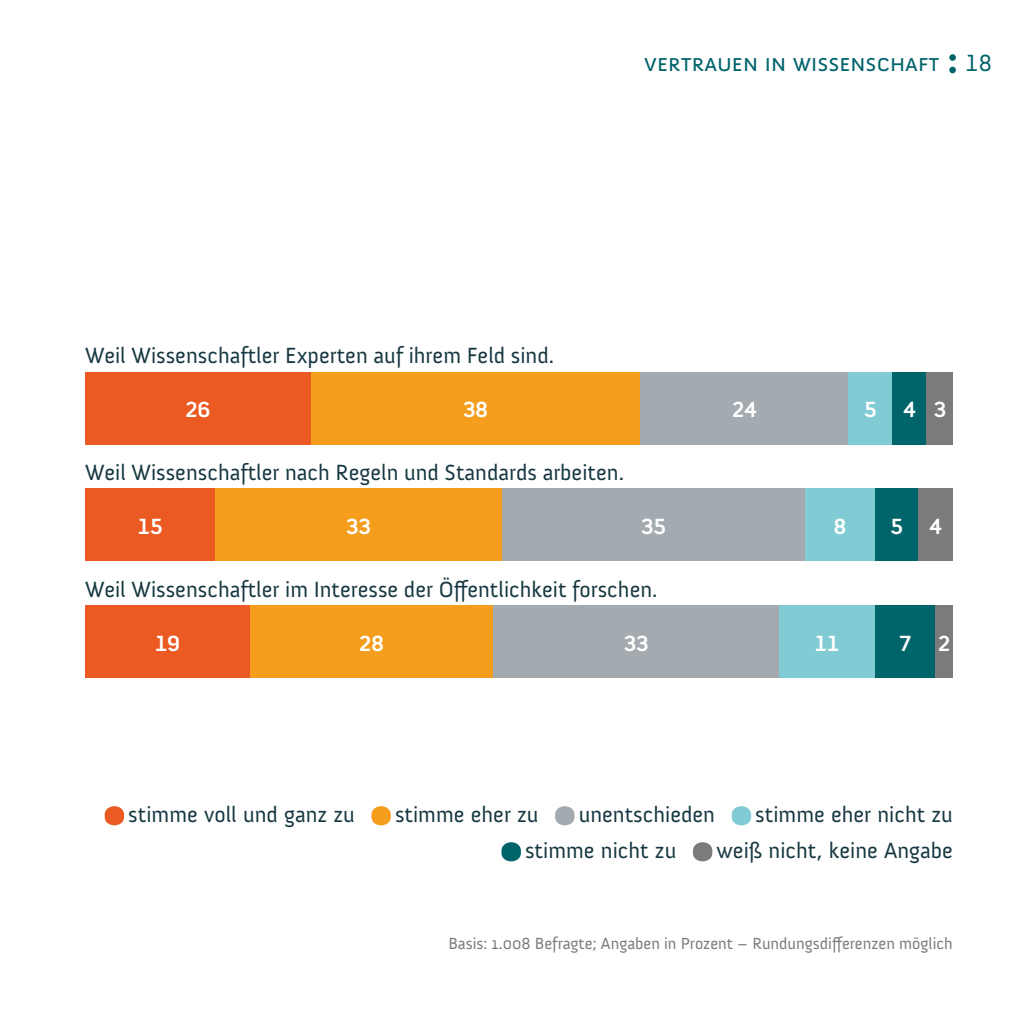
<style>
.page{position:relative;width:1021px;height:1021px;background:#fff}
.page>*{position:absolute;margin:0;border:0;box-sizing:border-box;transform-origin:0 0}
.t1{font:24px "Anivers SC";color:#00646b}
.t2{font:22.5px "Anivers";color:#163741}
.t3{font:700 22.5px "Anivers";color:#fff}
.t4{font:16.5px "Anivers";color:#7a7b7a}
.s1{font-size:57px;color:#eb5a22}
.s2{font-size:57px;color:#f59d1d}
.s3{font-size:57px;color:#a3abb1}
.s4{font-size:57px;color:#80cbd4}
.s5{font-size:57px;color:#00646b}
.s6{font-size:57px;color:#7a7b7a}
</style>
<div class="page">
<div style="left:949px;top:54px;width:6px;height:7px;background:#00646b;border-radius:50%"></div>
<svg style="left:949px;top:67px;width:6px;height:6px"></svg>
<div style="left:85px;top:488px;width:130px;height:72px;background:#eb5a22"></div>
<div style="left:215px;top:488px;width:286px;height:72px;background:#f59d1d"></div>
<div style="left:501px;top:488px;width:304px;height:72px;background:#a3abb1"></div>
<div style="left:805px;top:488px;width:69px;height:72px;background:#80cbd4"></div>
<div style="left:85px;top:605px;width:165px;height:73px;background:#eb5a22"></div>
<div style="left:250px;top:605px;width:243px;height:73px;background:#f59d1d"></div>
<div style="left:493px;top:605px;width:286px;height:73px;background:#a3abb1"></div>
<div style="left:779px;top:605px;width:95px;height:73px;background:#80cbd4"></div>
<div style="left:874px;top:605px;width:61px;height:73px;background:#00646b"></div>
<div style="left:85px;top:372px;width:226px;height:73px;background:#eb5a22"></div>
<div style="left:311px;top:372px;width:329px;height:73px;background:#f59d1d"></div>
<div style="left:640px;top:372px;width:208px;height:73px;background:#a3abb1"></div>
<div style="left:848px;top:372px;width:44px;height:73px;background:#80cbd4"></div>
<div style="left:935px;top:605px;width:17px;height:73px;background:#7a7b7a"></div>
<div style="left:874px;top:488px;width:44px;height:72px;background:#00646b"></div>
<div style="left:918px;top:488px;width:34px;height:72px;background:#7a7b7a"></div>
<div style="left:892px;top:372px;width:34px;height:73px;background:#00646b"></div>
<div style="left:926px;top:372px;width:26px;height:73px;background:#7a7b7a"></div>
<p class="t1" style="left:644px;top:50px;width:297px">vertrauen in wissenschaft</p>
<p class="t1" style="left:965px;top:50px;width:28px">18</p>
<p class="t2" style="left:85px;top:343px;width:470px">Weil Wissenschaftler Experten auf ihrem Feld sind.</p>
<p class="t3" style="left:185px;top:397px;width:26px">26</p>
<p class="t3" style="left:463px;top:397px;width:26px">38</p>
<p class="t3" style="left:732px;top:397px;width:26px">24</p>
<p class="t3" style="left:864px;top:397px;width:14px">5</p>
<p class="t3" style="left:903px;top:397px;width:44px">4 3</p>
<p class="t2" style="left:85px;top:460px;width:540px">Weil Wissenschaftler nach Regeln und Standards arbeiten.</p>
<p class="t3" style="left:138px;top:514px;width:26px">15</p>
<p class="t3" style="left:346px;top:514px;width:26px">33</p>
<p class="t3" style="left:641px;top:514px;width:26px">35</p>
<p class="t3" style="left:833px;top:514px;width:14px">8</p>
<p class="t3" style="left:890px;top:514px;width:53px">5 4</p>
<p class="t2" style="left:85px;top:577px;width:574px">Weil Wissenschaftler im Interesse der Öffentlichkeit forschen.</p>
<p class="t3" style="left:155px;top:631px;width:26px">19</p>
<p class="t3" style="left:359px;top:631px;width:26px">28</p>
<p class="t3" style="left:623px;top:631px;width:26px">33</p>
<p class="t3" style="left:814px;top:631px;width:26px">11</p>
<p class="t3" style="left:899px;top:631px;width:14px">7</p>
<p class="t3" style="left:938px;top:631px;width:14px">2</p>
<p class="t2" style="left:100px;top:802px;width:256px"><span class="s1">•</span>stimme voll und ganz zu</p>
<p class="t2" style="left:367px;top:802px;width:173px"><span class="s2">•</span>stimme eher zu</p>
<p class="t2" style="left:551px;top:802px;width:166px"><span class="s3">•</span>unentschieden</p>
<p class="t2" style="left:727px;top:802px;width:227px"><span class="s4">•</span>stimme eher nicht zu</p>
<p class="t2" style="left:497px;top:838px;width:180px"><span class="s5">•</span>stimme nicht zu</p>
<p class="t2" style="left:688px;top:838px;width:266px"><span class="s6">•</span>weiß nicht, keine Angabe</p>
<p class="t4" style="left:448px;top:933px;width:506px">Basis: 1.008 Befragte; Angaben in Prozent – Rundungsdifferenzen möglich</p>
</div>
